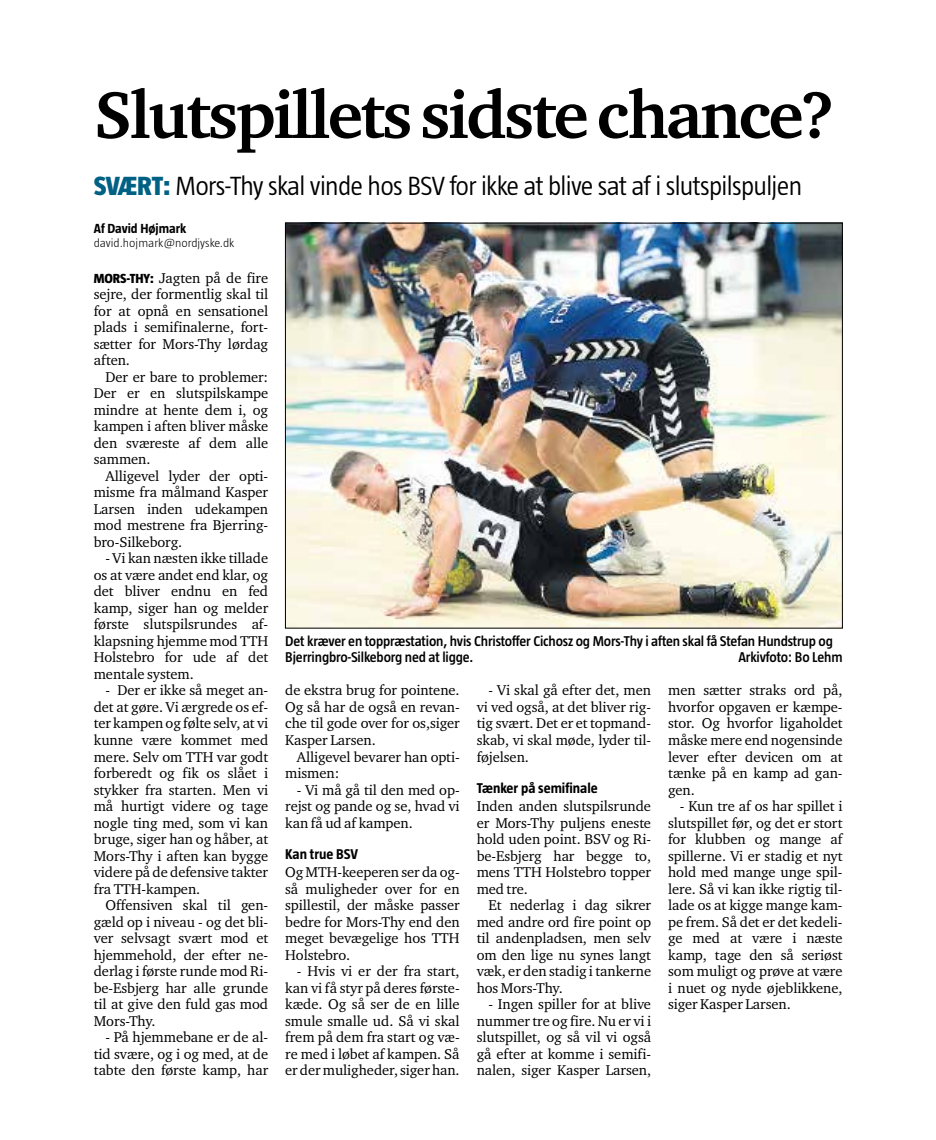
<style>
.page{position:relative;width:936px;height:1140px;background:#fff}
.page>*{position:absolute;margin:0;border:0;box-sizing:border-box;transform-origin:0 0}
.t1{font:700 67.5px "Charter ITC Std";letter-spacing:-.035em;color:#000}
.t2{font:300 27px "Taz";letter-spacing:-.025em;color:#000}
.t3{font:14.55px/16.5px "Charter ITC Std";letter-spacing:-.005em;color:#000;text-align:justify}
.t4{font:600 14.55px/16.5px "Taz";letter-spacing:-.01em;color:#000}
.t5{font:700 14.55px "Taz";color:#000}
.t6{font:700 13.5px "Taz";color:#000}
.t7{font:300 12px "Taz";color:#000;scale:1.06 1}
.s1{font-weight:800;color:#006184}
.s2{font-family:"Taz";font-weight:800;font-size:13.5px}
</style>
<div class="page">
<img style="left:287px;top:225px;width:553px;height:401px">
<h1 class="t1" style="left:94px;top:73px;width:741px">Slutspillets sidste chance?</h1>
<h2 class="t2" style="left:94px;top:170px;width:709px"><span class="s1">SVÆRT:</span> Mors-Thy skal vinde hos BSV for ikke at blive sat af i slutspilspuljen</h2>
<p class="t6" style="left:94px;top:221px;width:94px">Af David Højmark</p>
<p class="t7" style="left:94px;top:237px;width:134px">david.hojmark@nordjyske.dk</p>
<p class="t3" style="left:94px;top:269px;width:176px"><span class="s2">MORS-THY:</span> Jagten på de fire sejre, der formentlig skal til for at opnå en sensationel plads i semifinalerne, fort&shy;sætter for Mors-Thy lørdag aften.</p>
<p class="t3" style="left:94px;top:368px;width:176px;text-indent:12px">Der er bare to problemer:<br>Der er en slutspilskampe mindre at hente dem i, og kampen i aften bliver måske den sværeste af dem alle sammen.</p>
<p class="t3" style="left:94px;top:467px;width:176px;text-indent:12px">Alligevel lyder der opti&shy;misme fra målmand Kasper Larsen inden udekampen mod mestrene fra Bjerring&shy;bro-Silkeborg.</p>
<p class="t3" style="left:94px;top:550px;width:176px;text-indent:12px">- Vi kan næsten ikke tillade os at være andet end klar, og det bliver endnu en fed kamp, siger han og melder første slutspilsrundes af&shy;klapsning hjemme mod TTH Holstebro for ude af det mentale system.</p>
<p class="t3" style="left:94px;top:682px;width:176px;text-indent:12px">- Der er ikke så meget an&shy;det at gøre. Vi ærgrede os ef&shy;ter kampen og følte selv, at vi kunne være kommet med mere. Selv om TTH var godt forberedt og fik os slået i stykker fra starten. Men vi må hurtigt videre og tage nogle ting med, som vi kan bruge, siger han og håber, at Mors-Thy i aften kan bygge videre på de defensive takter fra TTH-kampen.</p>
<p class="t3" style="left:94px;top:896px;width:176px;text-indent:12px">Offensiven skal til gen&shy;gæld op i niveau - og det bli&shy;ver selvsagt svært mod et hjemmehold, der efter ne&shy;derlag i første runde mod Ri&shy;be-Esbjerg har alle grunde til at give den fuld gas mod Mors-Thy.</p>
<p class="t3" style="left:94px;top:1028px;width:176px;text-indent:12px">- På hjemmebane er de al&shy;tid svære, og i og med, at de tabte den første kamp, har</p>
<p class="t4" style="left:285px;top:632px;width:549px">Det kræver en toppræstation, hvis Christoffer Cichosz og Mors-Thy i aften skal få Stefan Hundstrup og<br>Bjerringbro-Silkeborg ned at ligge.</p>
<p class="t4" style="left:738px;top:649px;width:106px">Arkivfoto: Bo Lehm</p>
<p class="t3" style="left:285px;top:682px;width:176px">de ekstra brug for pointene.<br>Og så har de også en revan&shy;che til gode over for os,siger Kasper Larsen.</p>
<p class="t3" style="left:285px;top:748px;width:176px;text-indent:12px">Alligevel bevarer han opti&shy;mismen:</p>
<p class="t3" style="left:285px;top:781px;width:176px;text-indent:12px">- Vi må gå til den med op&shy;rejst og pande og se, hvad vi kan få ud af kampen.</p>
<p class="t5" style="left:285px;top:846px;width:74px">Kan true BSV</p>
<p class="t3" style="left:285px;top:863px;width:176px">Og MTH-keeperen ser da og&shy;så muligheder over for en spillestil, der måske passer bedre for Mors-Thy end den meget bevægelige hos TTH Holstebro.</p>
<p class="t3" style="left:285px;top:962px;width:176px;text-indent:12px">- Hvis vi er der fra start, kan vi få styr på deres første&shy;kæde. Og så ser de en lille smule smalle ud. Så vi skal frem på dem fra start og væ&shy;re med i løbet af kampen. Så er der muligheder, siger han.</p>
<p class="t3" style="left:476px;top:682px;width:176px;text-indent:12px">- Vi skal gå efter det, men vi ved også, at det bliver rig&shy;tig svært. Det er et topmand&shy;skab, vi skal møde, lyder til&shy;føjelsen.</p>
<p class="t5" style="left:476px;top:780px;width:122px">Tænker på semifinale</p>
<p class="t3" style="left:476px;top:797px;width:176px">Inden anden slutspilsrunde er Mors-Thy puljens eneste hold uden point. BSV og Ri&shy;be-Esbjerg har begge to, mens TTH Holstebro topper med tre.</p>
<p class="t3" style="left:476px;top:896px;width:176px;text-indent:12px">Et nederlag i dag sikrer med andre ord fire point op til andenpladsen, men selv om den lige nu synes langt væk, er den stadig i tankerne hos Mors-Thy.</p>
<p class="t3" style="left:476px;top:995px;width:176px;text-indent:12px">- Ingen spiller for at blive nummer tre og fire. Nu er vi i slutspillet, og så vil vi også gå efter at komme i semifi&shy;nalen, siger Kasper Larsen,</p>
<p class="t3" style="left:668px;top:682px;width:176px">men sætter straks ord på, hvorfor opgaven er kæmpe&shy;stor. Og hvorfor ligaholdet måske mere end nogensinde lever efter devicen om at tænke på en kamp ad gan&shy;gen.</p>
<p class="t3" style="left:668px;top:797px;width:176px;text-indent:12px">- Kun tre af os har spillet i slutspillet før, og det er stort for klubben og mange af spillerne. Vi er stadig et nyt hold med mange unge spil&shy;lere. Så vi kan ikke rigtig til&shy;lade os at kigge mange kam&shy;pe frem. Så det er det kedeli&shy;ge med at være i næste kamp, tage den så seriøst som muligt og prøve at være i nuet og nyde øjeblikkene, siger Kasper Larsen.</p>
</div>
